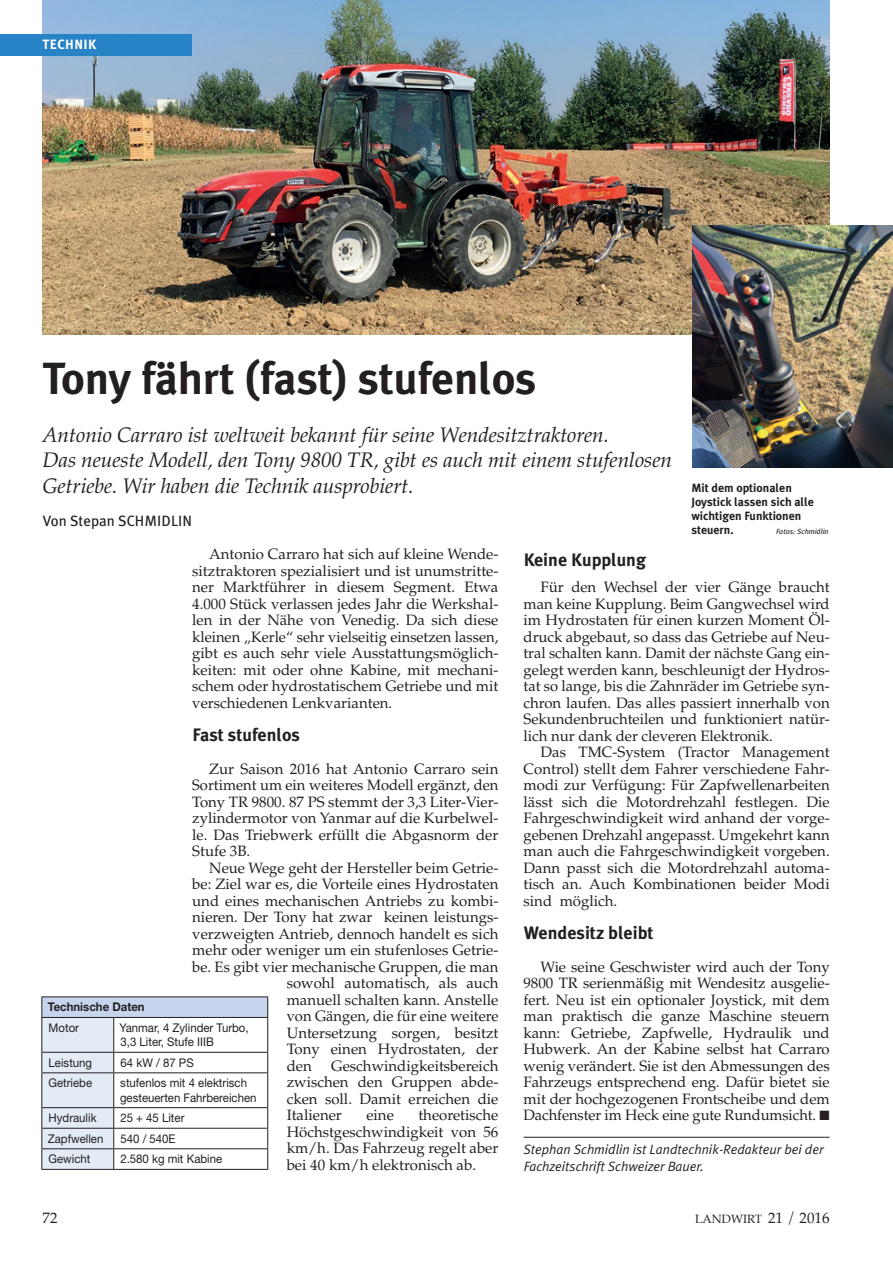
<style>
.page{position:relative;width:893px;height:1263px;background:#fff}
.page>*{position:absolute;margin:0;border:0;box-sizing:border-box;transform-origin:0 0}
.Titel_30_MetaPlusBol{font:700 45px "Meta Plus";letter-spacing:-.005em;color:#231f20}
.Vorspann_14_Palatino{font:italic 21px/25.5px "Palatino LT Std";letter-spacing:-.005em;color:#231f20}
.ZT_12_MetaPlusBold_s{font:700 18px "Meta Plus";color:#231f20}
.GS_10_Palatino_LT_St{font:15px/16.5px "Palatino LT Std";color:#231f20;text-align:justify}
.Autor_10_MetaPlusBoo{font:15px "Meta Plus";color:#231f20}
.t1{font:15px "Palatino";color:#231f20}
.Autor_Abschluss_9_Me{font:italic 13.5px/16.5px "Meta Plus";color:#231f20}
.t2{font:700 13.5px "Meta Plus";letter-spacing:.03em;color:#fff}
.Zelle_Fließtext_Tabe{font:12px/14.2px "Helvetica Neue LT Pro";color:#231f20;scale:.95 1}
.Bildtext_8_MetaPlusB{font:700 12px/14.2px "Meta Plus";color:#231f20}
.t3{font:12px "Palatino";color:#231f20}
.Zelle_Fließtext_Tabe-2{font:700 12px "Helvetica Neue LT Pro";color:#231f20;scale:.95 1}
.Bildtext_8_MetaPlusB-2{font:italic 7.5px "Meta Plus";color:#231f20}
.s1{font-size:15px}
</style>
<div class="page">
<img style="left:43px;top:0;width:786px;height:334px">
<hr style="left:41px;top:996px;width:73px;height:1px;background:#231f20">
<hr style="left:114px;top:996px;width:154px;height:1px;background:#231f20">
<svg style="left:41px;top:997px;width:227px;height:172px"></svg>
<hr style="left:41px;top:1169px;width:73px;height:1px;background:#231f20">
<hr style="left:114px;top:1169px;width:154px;height:1px;background:#231f20">
<hr style="left:524px;top:1137px;width:306px;height:1px;background:#231f20">
<img style="left:692px;top:225px;width:201px;height:242px">
<div style="left:0;top:34px;width:191px;height:21px;background:#2783c5"></div>
<p class="t2" style="left:43px;top:37px;width:56px">TECHNIK</p>
<p class="Titel_30_MetaPlusBol" style="left:43px;top:352px;width:495px">Tony fährt (fast) stufenlos</p>
<p class="Vorspann_14_Palatino" style="left:43px;top:422px;width:631px">Antonio Carraro ist weltweit bekannt für seine Wendesitztraktoren.<br>Das neueste Modell, den Tony 9800 TR, gibt es auch mit einem stufenlosen</p>
<p class="Vorspann_14_Palatino" style="left:43px;top:473px;width:373px">Getriebe. Wir haben die Technik ausprobiert.</p>
<p class="Autor_10_MetaPlusBoo" style="left:43px;top:512px;width:151px">Von Stepan SCHMIDLIN</p>
<p class="Bildtext_8_MetaPlusB" style="left:691px;top:480px;width:124px">Mit dem optionalen<br>Joystick lassen sich alle wichtigen Funktionen steuern.</p>
<p class="Bildtext_8_MetaPlusB-2" style="left:776px;top:527px;width:54px">Fotos: Schmidlin</p>
<p class="GS_10_Palatino_LT_St" style="left:192px;top:546px;width:308px;text-indent:17px">Antonio Carraro hat sich auf kleine Wende&shy;sitztraktoren spezialisiert und ist unumstritte&shy;ner Marktführer in diesem Segment. Etwa 4.000 Stück verlassen jedes Jahr die Werkshal&shy;len in der Nähe von Venedig. Da sich diese kleinen „Kerle“ sehr vielseitig einsetzen lassen, gibt es auch sehr viele Ausstattungsmöglich&shy;keiten: mit oder ohne Kabine, mit mechani&shy;schem oder hydrostatischem Getriebe und mit verschiedenen Lenkvarianten.</p>
<p class="ZT_12_MetaPlusBold_s" style="left:193px;top:724px;width:109px">Fast stufenlos</p>
<p class="GS_10_Palatino_LT_St" style="left:192px;top:761px;width:308px;text-indent:17px">Zur Saison 2016 hat Antonio Carraro sein Sortiment um ein weiteres Modell ergänzt, den Tony TR 9800. 87 PS stemmt der 3,3 Liter-Vier&shy;zylindermotor von Yanmar auf die Kurbelwel&shy;le. Das Triebwerk erfüllt die Abgasnorm der Stufe 3B.</p>
<p class="GS_10_Palatino_LT_St" style="left:209px;top:860px;width:291px">Neue Wege geht der Hersteller beim Getrie-</p>
<p class="GS_10_Palatino_LT_St" style="left:192px;top:876px;width:308px">be: Ziel war es, die Vorteile eines Hydrostaten</p>
<p class="GS_10_Palatino_LT_St" style="left:192px;top:893px;width:308px">und eines mechanischen Antriebs zu kombi-</p>
<p class="GS_10_Palatino_LT_St" style="left:192px;top:909px;width:308px">nieren. Der Tony hat zwar keinen leistungs-</p>
<p class="GS_10_Palatino_LT_St" style="left:192px;top:926px;width:308px">verzweigten Antrieb, dennoch handelt es sich</p>
<p class="GS_10_Palatino_LT_St" style="left:192px;top:942px;width:308px">mehr oder weniger um ein stufenloses Getrie-</p>
<p class="GS_10_Palatino_LT_St" style="left:192px;top:959px;width:308px">be. Es gibt vier mechanische Gruppen, die man</p>
<p class="GS_10_Palatino_LT_St" style="left:287px;top:975px;width:213px">sowohl automatisch, als auch</p>
<p class="GS_10_Palatino_LT_St" style="left:287px;top:992px;width:213px">manuell schalten kann. Anstelle</p>
<p class="GS_10_Palatino_LT_St" style="left:287px;top:1008px;width:213px">von Gängen, die für eine weitere</p>
<p class="GS_10_Palatino_LT_St" style="left:287px;top:1025px;width:213px">Untersetzung sorgen, besitzt</p>
<p class="GS_10_Palatino_LT_St" style="left:287px;top:1041px;width:213px">Tony einen Hydrostaten, der</p>
<p class="GS_10_Palatino_LT_St" style="left:287px;top:1058px;width:27px">den</p>
<p class="ZT_12_MetaPlusBold_s" style="left:524px;top:549px;width:124px">Keine Kupplung</p>
<p class="GS_10_Palatino_LT_St" style="left:524px;top:579px;width:308px;text-indent:17px">Für den Wechsel der vier Gänge braucht man keine Kupplung. Beim Gangwechsel wird im Hydrostaten für einen kurzen Moment Öl&shy;druck abgebaut, so dass das Getriebe auf Neu&shy;tral schalten kann. Damit der nächste Gang ein&shy;gelegt werden kann, beschleunigt der Hydros&shy;tat so lange, bis die Zahnräder im Getriebe syn&shy;chron laufen. Das alles passiert innerhalb von Sekundenbruchteilen und funktioniert natür&shy;lich nur dank der cleveren Elektronik.</p>
<p class="GS_10_Palatino_LT_St" style="left:524px;top:744px;width:308px;text-indent:17px">Das TMC-System (Tractor Management Control) stellt dem Fahrer verschiedene Fahr&shy;modi zur Verfügung: Für Zapfwellenarbeiten lässt sich die Motordrehzahl festlegen. Die Fahrgeschwindigkeit wird anhand der vorge&shy;gebenen Drehzahl angepasst. Umgekehrt kann man auch die Fahrgeschwindigkeit vorgeben.<br>Dann passt sich die Motordrehzahl automa&shy;tisch an. Auch Kombinationen beider Modi sind möglich.</p>
<p class="ZT_12_MetaPlusBold_s" style="left:524px;top:922px;width:131px">Wendesitz bleibt</p>
<p class="GS_10_Palatino_LT_St" style="left:524px;top:959px;width:308px;text-indent:17px">Wie seine Geschwister wird auch der Tony 9800 TR serienmäßig mit Wendesitz ausgelie&shy;fert. Neu ist ein optionaler Joystick, mit dem man praktisch die ganze Maschine steuern kann: Getriebe, Zapfwelle, Hydraulik und Hubwerk. An der Kabine selbst hat Carraro wenig verändert. Sie ist den Abmessungen des Fahrzeugs entsprechend eng. Dafür bietet sie mit der hochgezogenen Frontscheibe und dem Dachfenster im Heck eine gute Rundumsicht. ■</p>
<p class="Zelle_Fließtext_Tabe-2" style="left:48px;top:999px;width:103px">Technische Daten</p>
<p class="Zelle_Fließtext_Tabe" style="left:49px;top:1020px;width:34px">Motor</p>
<p class="Zelle_Fließtext_Tabe" style="left:119px;top:1020px;width:138px">Yanmar, 4 Zylinder Turbo,<br>3,3 Liter, Stufe IIIB</p>
<p class="Zelle_Fließtext_Tabe" style="left:49px;top:1055px;width:47px">Leistung</p>
<p class="Zelle_Fließtext_Tabe" style="left:121px;top:1055px;width:78px">64 kW / 87 PS</p>
<p class="Zelle_Fließtext_Tabe" style="left:48px;top:1076px;width:47px">Getriebe</p>
<p class="Zelle_Fließtext_Tabe" style="left:120px;top:1076px;width:145px">stufenlos mit 4 elektrisch gesteuerten Fahrbereichen</p>
<p class="Zelle_Fließtext_Tabe" style="left:49px;top:1110px;width:52px">Hydraulik</p>
<p class="Zelle_Fließtext_Tabe" style="left:120px;top:1110px;width:69px">25 + 45 Liter</p>
<p class="Zelle_Fließtext_Tabe" style="left:48px;top:1131px;width:60px">Zapfwellen</p>
<p class="Zelle_Fließtext_Tabe" style="left:120px;top:1131px;width:60px">540 / 540E</p>
<p class="Zelle_Fließtext_Tabe" style="left:48px;top:1152px;width:46px">Gewicht</p>
<p class="Zelle_Fließtext_Tabe" style="left:120px;top:1152px;width:109px">2.580 kg mit Kabine</p>
<p class="Autor_Abschluss_9_Me" style="left:523px;top:1141px;width:302px">Stephan Schmidlin ist Landtechnik-Redakteur bei der<br>Fachzeitschrift Schweizer Bauer.</p>
<p class="GS_10_Palatino_LT_St" style="left:287px;top:1058px;width:213px;text-indent:45px">Geschwindigkeitsbereich zwischen den Gruppen abde&shy;cken soll. Damit erreichen die Italiener</p>
<p class="GS_10_Palatino_LT_St" style="left:287px;top:1107px;width:213px;text-indent:132px">theoretische Höchstgeschwindigkeit von 56 km/h. Das Fahrzeug regelt aber bei 40 km/h elektronisch ab.</p>
<p class="GS_10_Palatino_LT_St" style="left:366px;top:1107px;width:29px">eine</p>
<p class="t1" style="left:43px;top:1205px;width:16px">72</p>
<p class="t3" style="left:695px;top:1209px;width:136px">LANDWIRT <span class="s1">21 / 2016</span></p>
</div>
